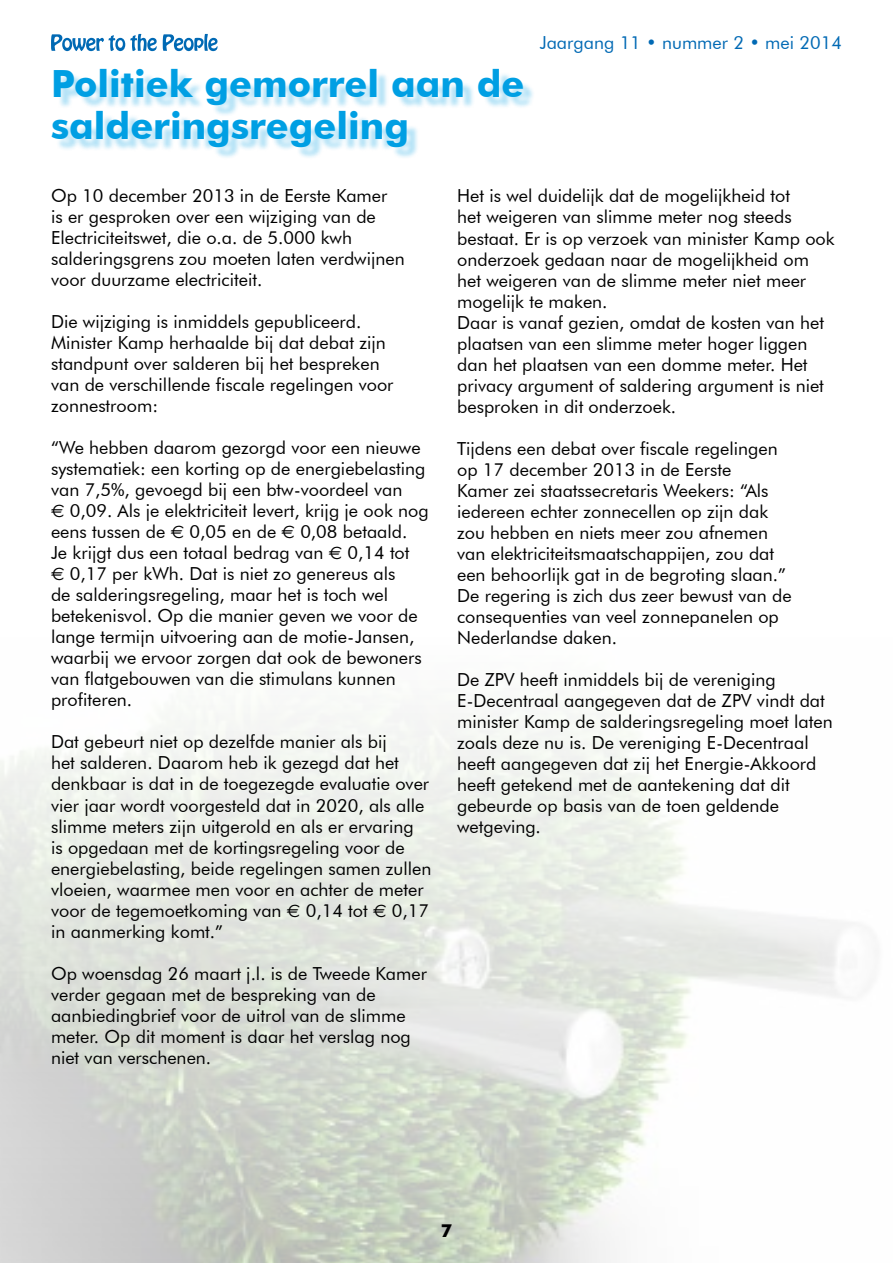
<style>
.page{position:relative;width:893px;height:1263px;background:#fff}
.page>*{position:absolute;margin:0;border:0;box-sizing:border-box;transform-origin:0 0}
.t1{font:700 37.5px/42px "Futura BT";color:#009fe3}
.t2{font:18px/21px "Futura BT";color:#000}
.t3{font:18px "Futura BT";color:#0069b4}
.t4{font:700 18px "Futura BT";color:#000}
.s1{font-family:"Euro Sans"}
</style>
<div class="page">
<svg style="left:51px;top:34px;width:166px;height:17px"></svg>
<div style="left:56px;top:73px;width:480px;height:87px;background:#009fe3;opacity:.3"></div>
<h1 class="t1" style="left:51px;top:63px;width:475px">Politiek gemorrel aan de salderingsregeling</h1>
<p class="t3" style="left:540px;top:32px;width:304px">Jaargang 11 • nummer 2 • mei 2014</p>
<p class="t2" style="left:51px;top:185px;width:355px">Op 10 december 2013 in de Eerste Kamer<br>is er gesproken over een wijziging van de Electriciteitswet, die o.a. de 5.000 kwh salderingsgrens zou moeten laten verdwijnen voor duurzame electriciteit.</p>
<p class="t2" style="left:51px;top:311px;width:344px">Die wijziging is inmiddels gepubliceerd.<br>Minister Kamp herhaalde bij dat debat zijn standpunt over salderen bij het bespreken van de verschillende fiscale regelingen voor zonnestroom:</p>
<p class="t2" style="left:51px;top:437px;width:379px">“We hebben daarom gezorgd voor een nieuwe systematiek: een korting op de energiebelasting van 7,5%, gevoegd bij een btw-voordeel van<br><span class="s1">€</span> 0,09. Als je elektriciteit levert, krijg je ook nog eens tussen de <span class="s1">€</span> 0,05 en de <span class="s1">€</span> 0,08 betaald.<br>Je krijgt dus een totaal bedrag van <span class="s1">€</span> 0,14 tot<br><span class="s1">€</span> 0,17 per kWh. Dat is niet zo genereus als<br>de salderingsregeling, maar het is toch wel betekenisvol. Op die manier geven we voor de lange termijn uitvoering aan de motie-Jansen, waarbij we ervoor zorgen dat ook de bewoners van flatgebouwen van die stimulans kunnen profiteren.</p>
<p class="t2" style="left:51px;top:731px;width:382px">Dat gebeurt niet op dezelfde manier als bij<br>het salderen. Daarom heb ik gezegd dat het denkbaar is dat in de toegezegde evaluatie over vier jaar wordt voorgesteld dat in 2020, als alle slimme meters zijn uitgerold en als er ervaring<br>is opgedaan met de kortingsregeling voor de energiebelasting, beide regelingen samen zullen vloeien, waarmee men voor en achter de meter voor de tegemoetkoming van <span class="s1">€</span> 0,14 tot <span class="s1">€</span> 0,17 in aanmerking komt.”</p>
<p class="t2" style="left:51px;top:962px;width:377px">Op woensdag 26 maart j.l. is de Tweede Kamer verder gegaan met de bespreking van de aanbiedingbrief voor de uitrol van de slimme meter. Op dit moment is daar het verslag nog niet van verschenen.</p>
<p class="t2" style="left:457px;top:185px;width:379px">Het is wel duidelijk dat de mogelijkheid tot<br>het weigeren van slimme meter nog steeds bestaat. Er is op verzoek van minister Kamp ook onderzoek gedaan naar de mogelijkheid om het weigeren van de slimme meter niet meer mogelijk te maken.<br>Daar is vanaf gezien, omdat de kosten van het plaatsen van een slimme meter hoger liggen dan het plaatsen van een domme meter. Het privacy argument of saldering argument is niet besproken in dit onderzoek.</p>
<p class="t2" style="left:457px;top:437px;width:336px">Tijdens een debat over fiscale regelingen op 17 december 2013 in de Eerste<br>Kamer zei staatssecretaris Weekers: “Als iedereen echter zonnecellen op zijn dak zou hebben en niets meer zou afnemen van elektriciteitsmaatschappijen, zou dat een behoorlijk gat in de begroting slaan.” De regering is zich dus zeer bewust van de consequenties van veel zonnepanelen op Nederlandse daken.</p>
<p class="t2" style="left:457px;top:669px;width:377px">De ZPV heeft inmiddels bij de vereniging E-Decentraal aangegeven dat de ZPV vindt dat minister Kamp de salderingsregeling moet laten zoals deze nu is. De vereniging E-Decentraal heeft aangegeven dat zij het Energie-Akkoord heeft getekend met de aantekening dat dit gebeurde op basis van de toen geldende wetgeving.</p>
<p class="t4" style="left:441px;top:1220px;width:13px">7</p>
</div>
